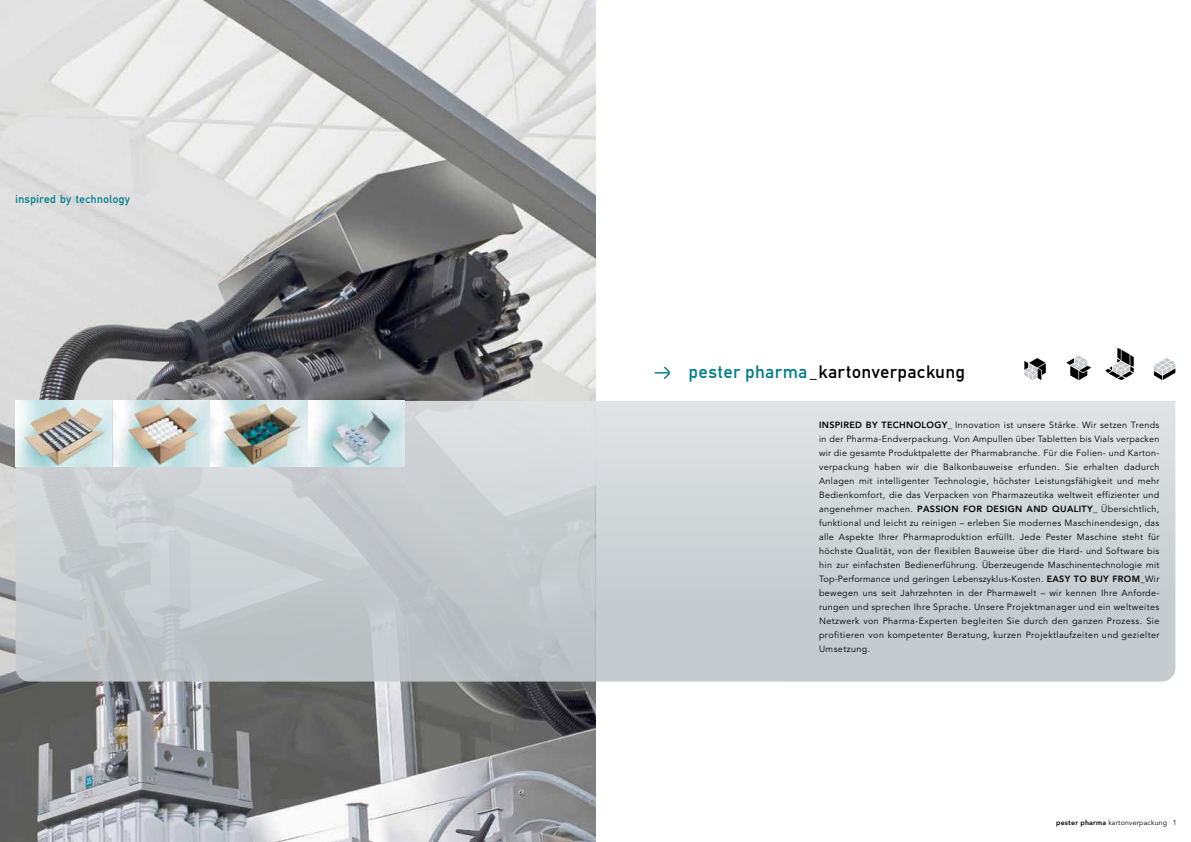
<style>
.page{position:relative;width:1191px;height:842px;background:#fff}
.page>*{position:absolute;margin:0;border:0;box-sizing:border-box;transform-origin:0 0}
.t1{font:19px "Fette Mit D";letter-spacing:.045em;color:#000}
.t2{font:12px "Fette Mit D";letter-spacing:.035em;color:#007d8b}
.t3{font:9px/14px "Avenir";letter-spacing:.045em;color:#000;text-align:justify}
.t4{font:7px "Avenir";letter-spacing:.025em;color:#000}
.s1{color:#007d8b}
.s2{font-size:14px}
.s3{font-weight:800}
</style>
<div class="page">
<img style="left:0;top:0;width:595px;height:842px">
<svg style="left:16px;top:401px;width:579px;height:280px;background:#c7cbce"></svg>
<svg style="left:654px;top:366px;width:16px;height:13px"></svg>
<img style="left:16px;top:401px;width:193px;height:65px">
<img style="left:211px;top:401px;width:194px;height:65px">
<svg style="left:1024px;top:361px;width:21px;height:19px"></svg>
<svg style="left:1029px;top:358px;width:16px;height:9px"></svg>
<svg style="left:1153px;top:358px;width:22px;height:22px"></svg>
<svg style="left:1066px;top:355px;width:25px;height:25px"></svg>
<svg style="left:1105px;top:348px;width:28px;height:32px"></svg>
<svg style="left:595px;top:401px;width:580px;height:281px;background:#ced3d6"></svg>
<h2 class="t2" style="left:16px;top:192px;width:116px">inspired by technology</h2>
<h1 class="t1" style="left:689px;top:360px;width:277px"><span class="s1">pester pharma</span> <span class="s2">_</span>kartonverpackung</h1>
<p class="t3" style="left:819px;top:418px;width:342px"><span class="s3">INSPIRED BY TECHNOLOGY</span>_ Innovation ist unsere Stärke. Wir setzen Trends in der Pharma-Endverpackung. Von Ampullen über Tabletten bis Vials verpacken wir die gesamte Produktpalette der Pharmabranche. Für die Folien- und Karton&shy;verpackung haben wir die Balkonbauweise erfunden. Sie erhalten dadurch Anlagen mit intelligenter Technologie, höchster Leistungsfähigkeit und mehr Bedienkomfort, die das Verpacken von Pharmazeutika weltweit effizienter und angenehmer machen. <span class="s3">PASSION FOR DESIGN AND QUALITY</span>_ Übersichtlich, funktional und leicht zu reinigen – erleben Sie modernes Maschinendesign, das alle Aspekte Ihrer Pharmaproduktion erfüllt. Jede Pester Maschine steht für höchste Qualität, von der flexiblen Bauweise über die Hard- und Software bis hin zur einfachsten Bedienerführung. Überzeugende Maschinentechnologie mit Top-Performance und geringen Lebenszyklus-Kosten. <span class="s3">EASY TO BUY FROM_</span>Wir bewegen uns seit Jahrzehnten in der Pharmawelt – wir kennen Ihre Anforde&shy;rungen und sprechen Ihre Sprache. Unsere Projektmanager und ein weltweites Netzwerk von Pharma-Experten begleiten Sie durch den ganzen Prozess. Sie profitieren von kompetenter Beratung, kurzen Projektlaufzeiten und gezielter Umsetzung.</p>
<p class="t4" style="left:1056px;top:818px;width:122px"><span class="s3">pester pharma</span> kartonverpackung 1</p>
</div>
